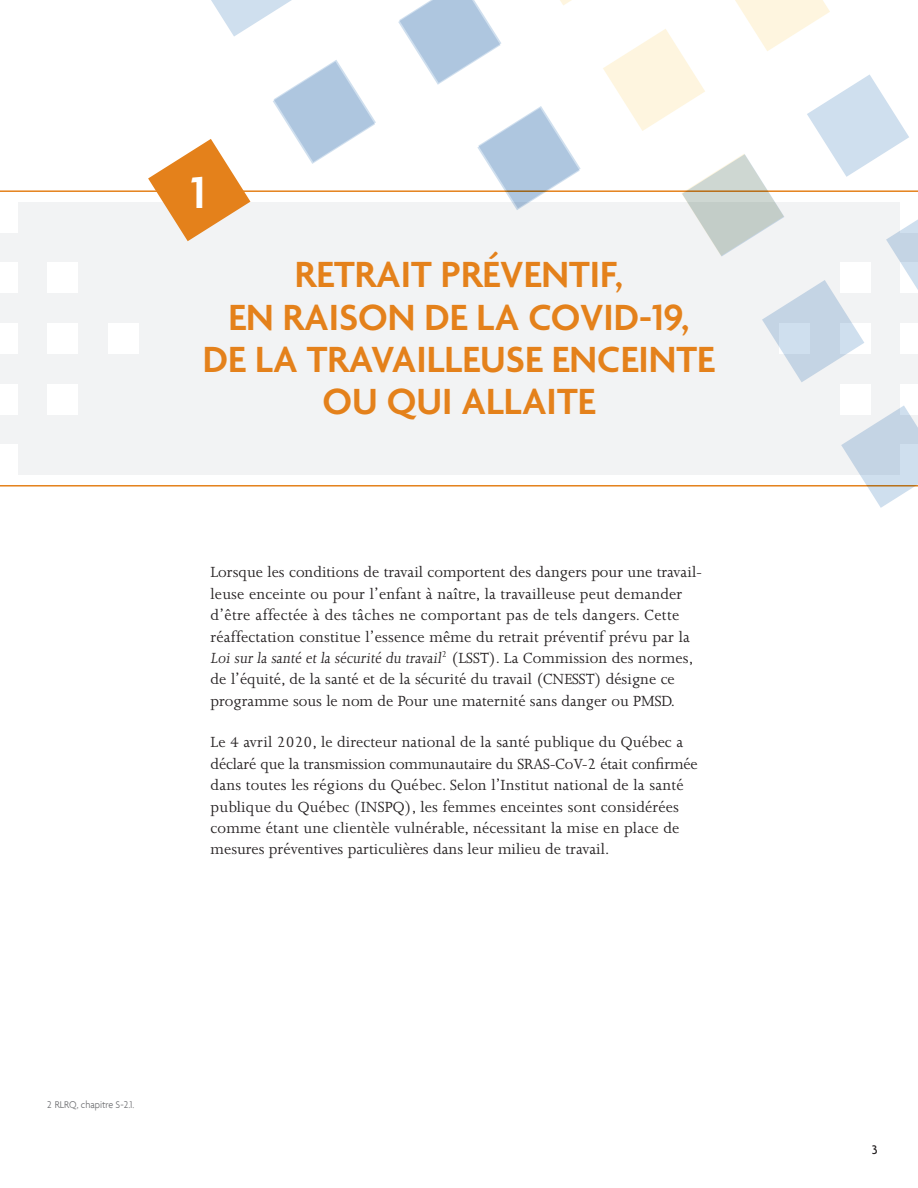
<style>
.page{position:relative;width:918px;height:1188px;background:#fff}
.page>*{position:absolute;margin:0;border:0;box-sizing:border-box;transform-origin:0 0}
.t1{font:600 48.3px "Agenda";color:#fff}
.t2{font:600 39.3px/42.3px "Agenda";color:#e4811b;text-align:center}
.t3{font:16.8px/21.5px "Joanna";letter-spacing:.005em;color:#231f20}
.t4{font:500 13.5px "Agenda";color:#231f20}
.t5{font:300 10.5px "Agenda";color:#6c6d70;scale:.95 1}
</style>
<div class="page">
<div style="left:0;top:202px;width:918px;height:273px;background:#f2f3f4"></div>
<div style="left:108px;top:323px;width:30px;height:31px;background:#fff"></div>
<div style="left:840px;top:323px;width:31px;height:31px;background:#fff"></div>
<div style="left:47px;top:323px;width:31px;height:31px;background:#fff"></div>
<div style="left:901px;top:323px;width:17px;height:31px;background:#fff"></div>
<div style="left:0;top:323px;width:17px;height:31px;background:#fff"></div>
<div style="left:840px;top:384px;width:31px;height:30px;background:#fff"></div>
<div style="left:47px;top:263px;width:31px;height:30px;background:#fff"></div>
<div style="left:901px;top:384px;width:17px;height:30px;background:#fff"></div>
<div style="left:0;top:263px;width:17px;height:30px;background:#fff"></div>
<div style="left:0;top:202px;width:17px;height:30px;background:#fff"></div>
<div style="left:840px;top:263px;width:31px;height:30px;background:#fff"></div>
<div style="left:47px;top:384px;width:31px;height:30px;background:#fff"></div>
<div style="left:0;top:384px;width:17px;height:30px;background:#fff"></div>
<div style="left:0;top:445px;width:17px;height:30px;background:#fff"></div>
<hr style="left:0;top:190px;width:918px;height:2px;background:#e4811b">
<hr style="left:0;top:485px;width:918px;height:2px;background:#e4811b">
<svg style="left:560px;top:0;width:12px;height:5px"></svg>
<svg style="left:603px;top:29px;width:102px;height:102px"></svg>
<svg style="left:273px;top:60px;width:103px;height:104px"></svg>
<svg style="left:398px;top:0;width:103px;height:85px"></svg>
<svg style="left:477px;top:106px;width:104px;height:104px"></svg>
<svg style="left:211px;top:0;width:81px;height:37px"></svg>
<svg style="left:681px;top:154px;width:103px;height:103px"></svg>
<svg style="left:807px;top:74px;width:102px;height:103px"></svg>
<svg style="left:886px;top:202px;width:32px;height:91px"></svg>
<svg style="left:735px;top:0;width:95px;height:51px"></svg>
<svg style="left:841px;top:406px;width:77px;height:102px"></svg>
<svg style="left:762px;top:280px;width:102px;height:102px"></svg>
<svg style="left:148px;top:139px;width:102px;height:102px"></svg>
<h1 class="t1" style="left:191px;top:166px;width:15px">1</h1>
<h2 class="t2" style="left:203px;top:256px;width:514px">RETRAIT PRÉVENTIF,<br>EN RAISON DE LA COVID-19,<br>DE LA TRAVAILLEUSE ENCEINTE<br>OU QUI ALLAITE</h2>
<p class="t3" style="left:211px;top:562px;width:493px">Lorsque les conditions de travail comportent des dangers pour une travail&shy;leuse enceinte ou pour l’enfant à naître, la travailleuse peut demander d’être affectée à des tâches ne comportant pas de tels dangers. Cette réaffectation constitue l’essence même du retrait préventif prévu par la Loi sur la santé et la sécurité du travail<sup>2</sup> (LSST). La Commission des nor mes, de l’équité, de la santé et de la sécurité du travail (CNESST) désigne ce programme sous le nom de Pour une maternité sans danger ou PMSD.</p>
<p class="t3" style="left:211px;top:732px;width:489px">Le 4 avril 2020, le directeur national de la santé publique du Québec a déclaré que la transmission communautaire du SRAS-CoV-2 était confirmée dans toutes les régions du Québec. Selon l’Institut national de la santé publique du Québec (INSPQ), les femmes enceintes sont considérées comme étant une clientèle vulnérable, nécessitant la mise en place de mesures préventives particulières dans leur milieu de travail.</p>
<p class="t5" style="left:47px;top:1098px;width:93px">2 RLRQ, chapitre S-2.1.</p>
<p class="t4" style="left:872px;top:1142px;width:7px">3</p>
</div>
